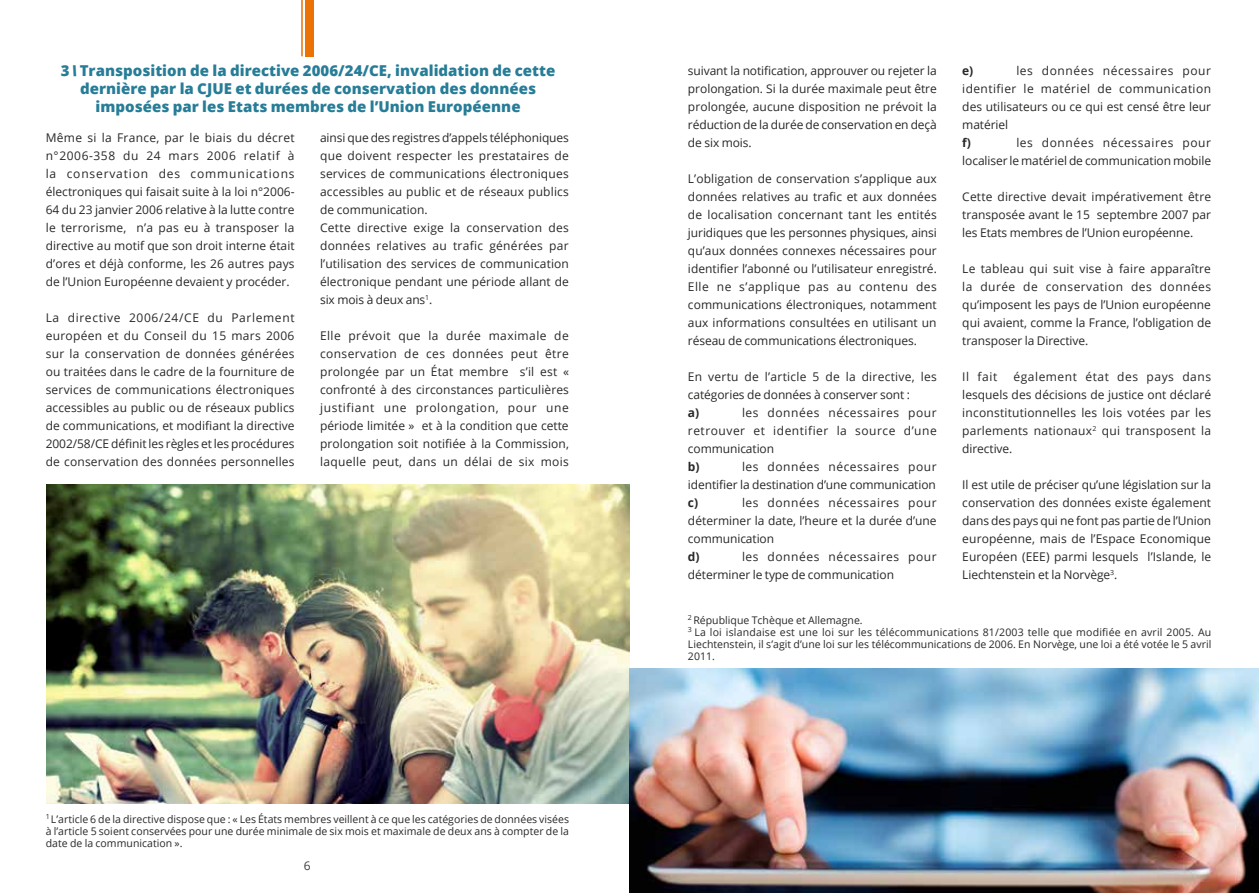
<style>
.page{position:relative;width:1259px;height:893px;background:#fff}
.page>*{position:absolute;margin:0;border:0;box-sizing:border-box;transform-origin:0 0}
.t1{font:800 15px/18px "Open Sans";color:#277d97;text-align:center}
.t2{font:12px/18px "Open Sans";letter-spacing:.005em;color:#282827;text-align:justify}
.t3{font:700 12px "Open Sans";color:#282827}
.t4{font:12px "Open Sans";color:#3e3d40}
.t5{font:10.5px/12px "Open Sans";color:#282827;text-align:justify}
.s1{font-style:italic}
</style>
<div class="page">
<div style="left:305px;top:0;width:8px;height:56px;background:#ec7206"></div>
<hr style="left:301px;top:0;width:2px;height:56px;background:#ec7206">
<img style="left:47px;top:485px;width:582px;height:318px">
<img style="left:629px;top:668px;width:630px;height:225px">
<p class="t1" style="left:61px;top:61px;width:496px">3<span class="s1">\</span>Transposition de la directive 2006/24/CE, invalidation de cette dernière par la CJUE et durées de conservation des données imposées par les Etats membres de l’Union Européenne</p>
<p class="t2" style="left:46px;top:128px;width:250px">Même si la France, par le biais du décret n°2006-358 du 24 mars 2006 relatif à la conservation des communications électroniques qui faisait suite à la loi n°2006- 64 du 23 janvier 2006 relative à la lutte contre le terrorisme, n’a pas eu à transposer la directive au motif que son droit interne était d’ores et déjà conforme, les 26 autres pays de l’Union Européenne devaient y procéder.</p>
<p class="t2" style="left:46px;top:308px;width:250px">La directive 2006/24/CE du Parlement européen et du Conseil du 15 mars 2006 sur la conservation de données générées ou traitées dans le cadre de la fourniture de services de communications électroniques accessibles au public ou de réseaux publics de communications, et modifiant la directive 2002/58/CE définit les règles et les procédures de conservation des données personnelles</p>
<p class="t2" style="left:320px;top:128px;width:250px;text-align:left">ainsi que des registres d’appels téléphoniques que doivent respecter les prestataires de services de communications électroniques accessibles au public et de réseaux publics de communication.<br>Cette directive exige la conservation des données relatives au trafic générées par l’utilisation des services de communication électronique pendant une période allant de six mois à deux ans<sup>1</sup>.</p>
<p class="t2" style="left:320px;top:326px;width:250px">Elle prévoit que la durée maximale de conservation de ces données peut être prolongée par un État membre s’il est « confronté à des circonstances particulières justifiant une prolongation, pour une période limitée » et à la condition que cette prolongation soit notifiée à la Commission, laquelle peut, dans un délai de six mois</p>
<p class="t5" style="left:46px;top:813px;width:525px"><sup>1</sup> L’article 6 de la directive dispose que : « Les États membres veillent à ce que les catégories de données visées à l’article 5 soient conservées pour une durée minimale de six mois et maximale de deux ans à compter de la date de la communication ».</p>
<p class="t4" style="left:304px;top:858px;width:8px">6</p>
<p class="t2" style="left:688px;top:61px;width:250px">suivant la notification, approuver ou rejeter la prolongation. Si la durée maximale peut être prolongée, aucune disposition ne prévoit la réduction de la durée de conservation en deçà de six mois.</p>
<p class="t2" style="left:688px;top:169px;width:250px">L’obligation de conservation s’applique aux données relatives au trafic et aux données de localisation concernant tant les entités juridiques que les personnes physiques, ainsi qu’aux données connexes nécessaires pour identifier l’abonné ou l’utilisateur enregistré.<br>Elle ne s’applique pas au contenu des communications électroniques, notamment aux informations consultées en utilisant un réseau de communications électroniques.</p>
<p class="t2" style="left:688px;top:367px;width:250px">En vertu de l’article 5 de la directive, les catégories de données à conserver sont :</p>
<p class="t3" style="left:688px;top:404px;width:13px">a)</p>
<p class="t2" style="left:688px;top:403px;width:250px;text-indent:54px">les données nécessaires pour retrouver et identifier la source d’une communication</p>
<p class="t3" style="left:688px;top:458px;width:13px">b)</p>
<p class="t2" style="left:688px;top:457px;width:250px;text-align:right">les données nécessaires pour<br>identifier la destination d’une communication</p>
<p class="t3" style="left:688px;top:494px;width:12px">c)</p>
<p class="t2" style="left:688px;top:493px;width:250px;text-indent:54px">les données nécessaires pour déterminer la date, l’heure et la durée d’une communication</p>
<p class="t3" style="left:688px;top:548px;width:13px">d)</p>
<p class="t2" style="left:688px;top:547px;width:250px;text-indent:54px">les données nécessaires pour déterminer le type de communication</p>
<p class="t2" style="left:962px;top:61px;width:250px;text-indent:54px">les données nécessaires pour identifier le matériel de communication des utilisateurs ou ce qui est censé être leur matériel</p>
<p class="t3" style="left:962px;top:134px;width:10px">f)</p>
<p class="t3" style="left:962px;top:62px;width:13px">e)</p>
<p class="t2" style="left:962px;top:133px;width:250px;text-align:right">les données nécessaires pour<br>localiser le matériel de communication mobile</p>
<p class="t2" style="left:962px;top:187px;width:250px">Cette directive devait impérativement être transposée avant le 15 septembre 2007 par les Etats membres de l’Union européenne.</p>
<p class="t2" style="left:962px;top:259px;width:250px">Le tableau qui suit vise à faire apparaître la durée de conservation des données qu’imposent les pays de l’Union européenne qui avaient, comme la France, l’obligation de transposer la Directive.</p>
<p class="t2" style="left:962px;top:367px;width:36px">Il fait</p>
<p class="t2" style="left:962px;top:367px;width:250px;text-indent:51px">également état des pays dans lesquels des décisions de justice ont déclaré inconstitutionnelles les lois votées par les parlements nationaux<sup>2</sup> qui transposent la directive.</p>
<p class="t2" style="left:962px;top:475px;width:250px">Il est utile de préciser qu’une législation sur la conservation des données existe également dans des pays qui ne font pas partie de l’Union européenne, mais de l’Espace Economique Européen (EEE) parmi lesquels l’Islande, le Liechtenstein et la Norvège<sup>3</sup>.</p>
<p class="t5" style="left:688px;top:614px;width:525px;text-align:left"><sup>2</sup> République Tchèque et Allemagne.<br><sup>3</sup> La loi islandaise est une loi sur les télécommunications 81/2003 telle que modifiée en avril 2005. Au Liechtenstein, il s’agit d’une loi sur les télécommunications de 2006. En Norvège, une loi a été votée le 5 avril 2011.</p>
</div>
